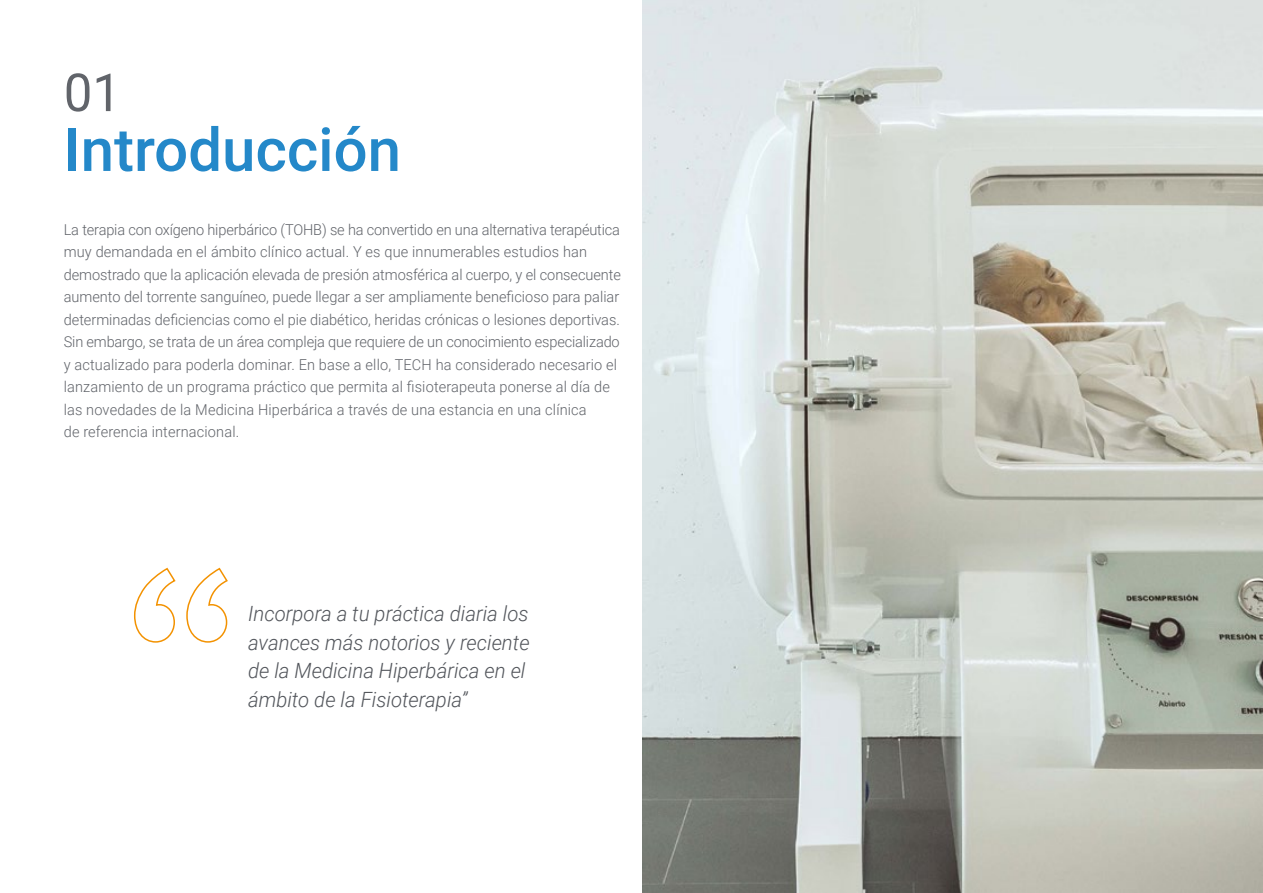
<style>
.page{position:relative;width:1263px;height:893px;background:#fff}
.page>*{position:absolute;margin:0;border:0;box-sizing:border-box;transform-origin:0 0}
.t1{font:500 60px "Roboto";color:#2488c9}
.t2{font:52.5px "Roboto";color:#61646a}
.t3{font:italic 300 21px/28.5px "Roboto";color:#52555b}
.t4{font:300 15px/22.5px "Roboto";color:#61646a}
</style>
<div class="page">
<svg style="left:134px;top:567px;width:94px;height:76px"></svg>
<img style="left:642px;top:0;width:621px;height:893px">
<h2 class="t2" style="left:64px;top:56px;width:59px">01</h2>
<h1 class="t1" style="left:64px;top:108px;width:339px">Introducción</h1>
<p class="t4" style="left:64px;top:217px;width:559px">La terapia con oxígeno hiperbárico (TOHB) se ha convertido en una alternativa terapéutica muy demandada en el ámbito clínico actual. Y es que innumerables estudios han demostrado que la aplicación elevada de presión atmosférica al cuerpo, y el consecuente aumento del torrente sanguíneo, puede llegar a ser ampliamente beneficioso para paliar determinadas deficiencias como el pie diabético, heridas crónicas o lesiones deportivas.<br>Sin embargo, se trata de un área compleja que requiere de un conocimiento especializado y actualizado para poderla dominar. En base a ello, TECH ha considerado necesario el lanzamiento de un programa práctico que permita al fisioterapeuta ponerse al día de las novedades de la Medicina Hiperbárica a través de una estancia en una clínica<br>de referencia internacional.</p>
<h3 class="t3" style="left:248px;top:599px;width:283px">Incorpora a tu práctica diaria los avances más notorios y reciente de la Medicina Hiperbárica en el ámbito de la Fisioterapia”</h3>
</div>
